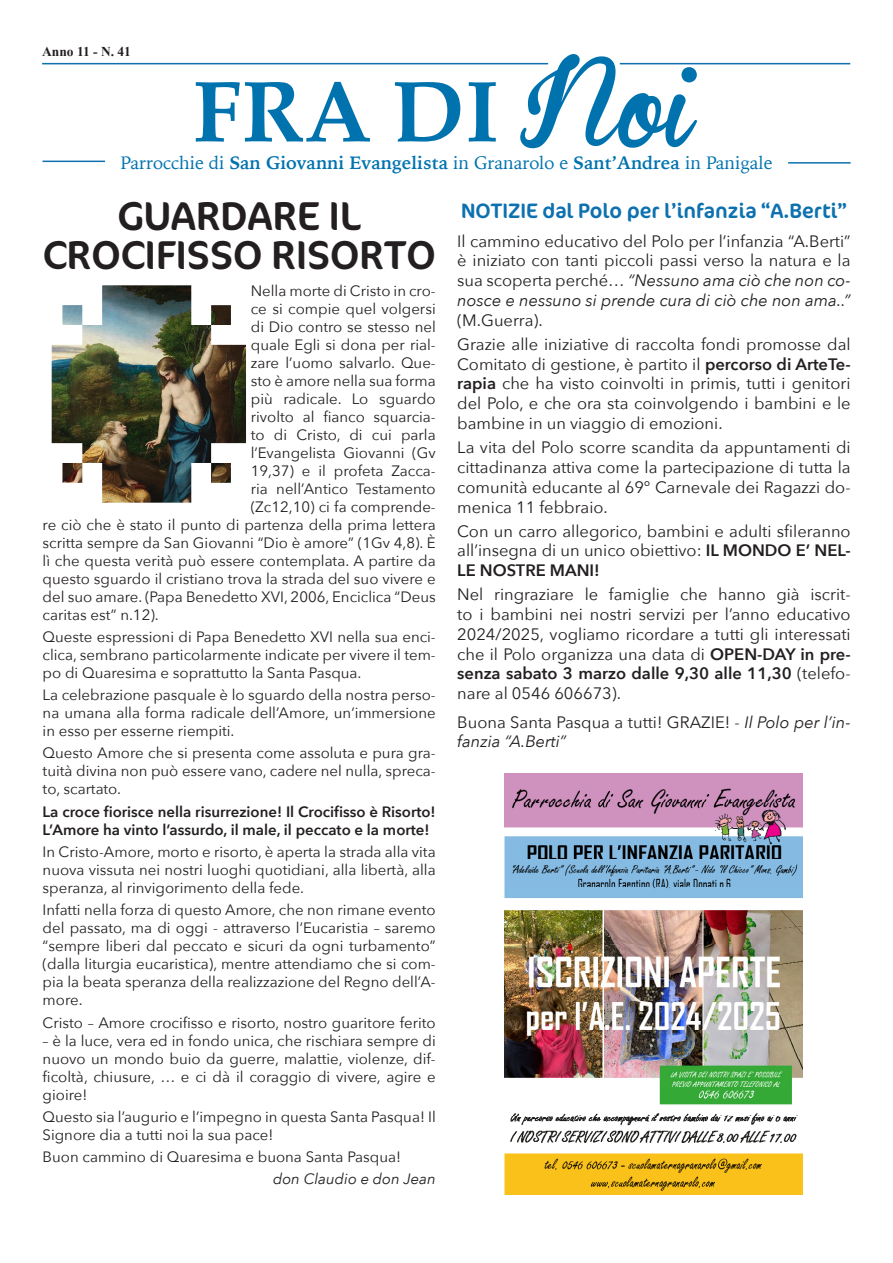
<style>
.page{position:relative;width:893px;height:1263px;background:#fff}
.page>*{position:absolute;margin:0;border:0;box-sizing:border-box;transform-origin:0 0}
.t1{font:40.5px "Cocon";color:#231f20}
.t2{font:21px "Cocon";color:#0d71af}
.t3{font:18px "Iowan Old Style";color:#0073af}
.t4{font:16.5px/19.8px "Avenir Next";color:#231f20;text-align:justify}
.t5{font:15px/18px "Avenir Next";color:#231f20;text-align:justify}
.t6{font:600 15px/18px "Avenir Next";color:#231f20}
.t7{font:italic 15px "Avenir Next";color:#231f20}
.t8{font:700 13.5px "Times New Roman";color:#231f20}
.s1{font-weight:700}
.s2{font-style:italic}
.s3{font-weight:600}
</style>
<div class="page">
<svg style="left:196px;top:54px;width:501px;height:94px"></svg>
<hr style="left:42px;top:63px;width:506px;height:1px;background:#0d71af">
<hr style="left:620px;top:63px;width:230px;height:1px;background:#0d71af">
<hr style="left:43px;top:161px;width:62px;height:1px;background:#0d71af">
<hr style="left:788px;top:162px;width:63px;height:2px;background:#0d71af">
<img style="left:52px;top:285px;width:194px;height:218px">
<img style="left:505px;top:774px;width:298px;height:420px">
<p class="t8" style="left:42px;top:42px;width:90px">Anno 11 - N. 41</p>
<p class="t3" style="left:121px;top:146px;width:653px">Parrocchie di <span class="s1">San Giovanni Evangelista</span> in Granarolo e <span class="s1">Sant’Andrea</span> in Panigale</p>
<p class="t1" style="left:118px;top:192px;width:245px">GUARDARE IL</p>
<p class="t1" style="left:43px;top:231px;width:395px">CROCIFISSO RISORTO</p>
<p class="t5" style="left:251px;top:281px;width:186px">Nella morte di Cristo in cro-</p>
<p class="t5" style="left:251px;top:299px;width:186px">ce si compie quel volgersi</p>
<p class="t5" style="left:251px;top:317px;width:186px">di Dio contro se stesso nel</p>
<p class="t5" style="left:251px;top:335px;width:186px">quale Egli si dona per rial-</p>
<p class="t5" style="left:251px;top:353px;width:186px">zare l’uomo salvarlo. Que-</p>
<p class="t5" style="left:251px;top:371px;width:186px">sto è amore nella sua forma</p>
<p class="t5" style="left:251px;top:389px;width:186px">più radicale. Lo sguardo</p>
<p class="t5" style="left:251px;top:407px;width:186px">rivolto al fianco squarcia-</p>
<p class="t5" style="left:251px;top:425px;width:186px">to di Cristo, di cui parla</p>
<p class="t5" style="left:251px;top:443px;width:186px">l’Evangelista Giovanni (Gv</p>
<p class="t5" style="left:251px;top:461px;width:186px">19,37) e il profeta Zacca-</p>
<p class="t5" style="left:251px;top:479px;width:186px">ria nell’Antico Testamento</p>
<p class="t5" style="left:251px;top:497px;width:186px">(Zc12,10) ci fa comprende-</p>
<p class="t5" style="left:43px;top:515px;width:395px">re ciò che è stato il punto di partenza della prima lettera</p>
<p class="t5" style="left:43px;top:533px;width:395px">scritta sempre da San Giovanni “Dio è amore” (1Gv 4,8). È</p>
<p class="t5" style="left:43px;top:551px;width:395px">lì che questa verità può essere contemplata. A partire da</p>
<p class="t5" style="left:43px;top:569px;width:395px">questo sguardo il cristiano trova la strada del suo vivere e</p>
<p class="t5" style="left:43px;top:587px;width:395px">del suo amare. (Papa Benedetto XVI, 2006, Enciclica “Deus</p>
<p class="t5" style="left:43px;top:605px;width:118px">caritas est” n.12).</p>
<p class="t5" style="left:43px;top:627px;width:395px">Queste espressioni di Papa Benedetto XVI nella sua enci&shy;clica, sembrano particolarmente indicate per vivere il tem&shy;po di Quaresima e soprattutto la Santa Pasqua.</p>
<p class="t5" style="left:43px;top:685px;width:395px">La celebrazione pasquale è lo sguardo della nostra perso&shy;na umana alla forma radicale dell’Amore, un’immersione in esso per esserne riempiti.</p>
<p class="t5" style="left:43px;top:744px;width:395px">Questo Amore che si presenta come assoluta e pura gra&shy;tuità divina non può essere vano, cadere nel nulla, spreca&shy;to, scartato.</p>
<p class="t6" style="left:43px;top:802px;width:395px">La croce fiorisce nella risurrezione! Il Crocifisso è Risorto!<br>L’Amore ha vinto l’assurdo, il male, il peccato e la morte!</p>
<p class="t5" style="left:43px;top:842px;width:395px">In Cristo-Amore, morto e risorto, è aperta la strada alla vita nuova vissuta nei nostri luoghi quotidiani, alla libertà, alla speranza, al rinvigorimento della fede.</p>
<p class="t5" style="left:43px;top:900px;width:395px">Infatti nella forza di questo Amore, che non rimane evento del passato, ma di oggi - attraverso l’Eucaristia – saremo “sempre liberi dal peccato e sicuri da ogni turbamento” (dalla liturgia eucaristica), mentre attendiamo che si com&shy;pia la beata speranza della realizzazione del Regno dell’A&shy;more.</p>
<p class="t5" style="left:43px;top:1013px;width:395px">Cristo – Amore crocifisso e risorto, nostro guaritore ferito</p>
<p class="t5" style="left:43px;top:1031px;width:395px">– è la luce, vera ed in fondo unica, che rischiara sempre di nuovo un mondo buio da guerre, malattie, violenze, dif&shy;ficoltà, chiusure, … e ci dà il coraggio di vivere, agire e gioire!</p>
<p class="t5" style="left:43px;top:1107px;width:395px">Questo sia l’augurio e l’impegno in questa Santa Pasqua! Il<br>Signore dia a tutti noi la sua pace!</p>
<p class="t5" style="left:43px;top:1147px;width:360px">Buon cammino di Quaresima e buona Santa Pasqua!</p>
<p class="t7" style="left:273px;top:1166px;width:164px">don Claudio e don Jean</p>
<p class="t2" style="left:461px;top:199px;width:387px">NOTIZIE dal Polo per l’infanzia “A.Berti”</p>
<p class="t4" style="left:457px;top:230px;width:395px">Il cammino educativo del Polo per l’infanzia “A.Berti” è iniziato con tanti piccoli passi verso la natura e la sua scoperta perché… <span class="s2">“Nessuno ama ciò che non co&shy;nosce e nessuno si prende cura di ciò che non ama..” </span>(M.Guerra).</p>
<p class="t4" style="left:457px;top:333px;width:395px">Grazie alle iniziative di raccolta fondi promosse dal Comitato di gestione, è partito il <span class="s3">percorso di ArteTe&shy;rapia</span> che ha visto coinvolti in primis, tutti i genitori del Polo, e che ora sta coinvolgendo i bambini e le bambine in un viaggio di emozioni.</p>
<p class="t4" style="left:457px;top:437px;width:395px">La vita del Polo scorre scandita da appuntamenti di cittadinanza attiva come la partecipazione di tutta la comunità educante al 69° Carnevale dei Ragazzi do&shy;menica 11 febbraio.</p>
<p class="t4" style="left:457px;top:520px;width:395px">Con un carro allegorico, bambini e adulti sfileranno all’insegna di un unico obiettivo: <span class="s3">IL MONDO E’ NEL-LE NOSTRE MANI!</span></p>
<p class="t4" style="left:457px;top:584px;width:395px">Nel ringraziare le famiglie che hanno già iscrit&shy;to i bambini nei nostri servizi per l’anno educativo 2024/2025, vogliamo ricordare a tutti gli interessati che il Polo organizza una data di <span class="s3">OPEN-DAY in pre&shy;senza sabato 3 marzo dalle 9,30 alle 11,30</span> (telefo&shy;nare al 0546 606673).</p>
<p class="t4" style="left:457px;top:711px;width:395px">Buona Santa Pasqua a tutti! GRAZIE! - <span class="s2">Il Polo per l’in&shy;fanzia “A.Berti”</span></p>
</div>
